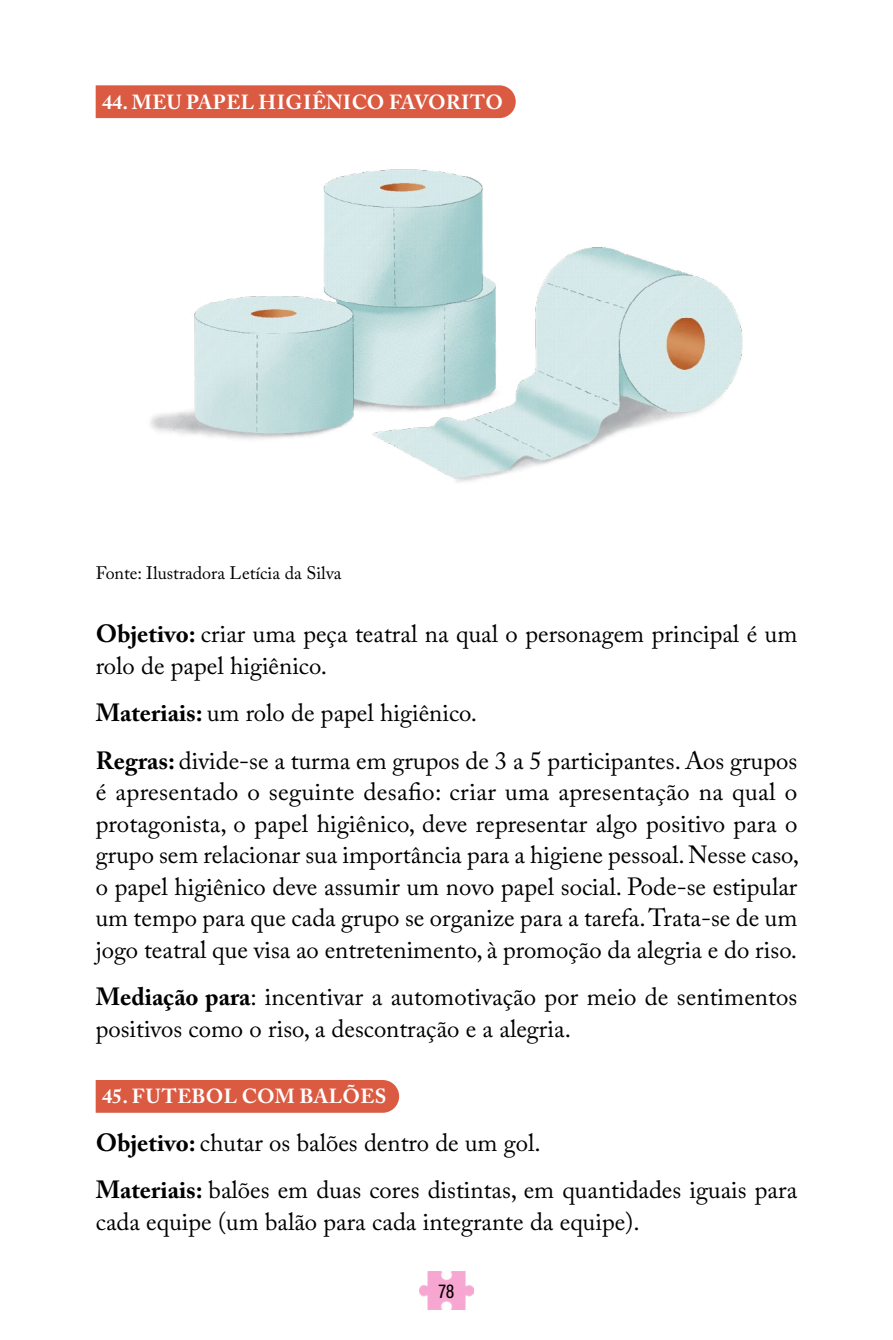
<style>
.page{position:relative;width:893px;height:1340px;background:#fff}
.page>*{position:absolute;margin:0;border:0;box-sizing:border-box;transform-origin:0 0}
.t1{font:24.75px/31.5px "Adobe Caslon Pro";color:#000}
.t2{font:700 20.25px "Adobe Caslon Pro";letter-spacing:.02em;color:#fff}
.t3{font:20.25px "Acumin Variable Concept";color:#000}
.t4{font:18px "Adobe Caslon Pro";color:#000}
.s1{font-weight:700}
</style>
<div class="page">
<img style="left:419px;top:1271px;width:55px;height:38px">
<div style="left:96px;top:85px;width:420px;height:33px;background:#da5b42"></div>
<div style="left:96px;top:1080px;width:303px;height:32px;background:#da5b42"></div>
<img style="left:150px;top:169px;width:593px;height:313px">
<p class="t2" style="left:102px;top:90px;width:402px">44. MEU PAPEL HIGIÊNICO FAVORITO</p>
<p class="t4" style="left:96px;top:562px;width:247px">Fonte: Ilustradora Letícia da Silva</p>
<p class="t1" style="left:96px;top:617px;width:703px"><span class="s1">Objetivo:</span> criar uma peça teatral na qual o personagem principal é um rolo de papel higiênico.</p>
<p class="t1" style="left:96px;top:688px;width:703px;line-height:47.5px"><span class="s1">Materiais:</span> um rolo de papel higiênico.<br><span class="s1">Regras:</span> divide-se a turma em grupos de 3 a 5 participantes. Aos grupos</p>
<p class="t1" style="left:96px;top:775px;width:705px;text-align:justify">é apresentado o seguinte desafio: criar uma apresentação na qual o protagonista, o papel higiênico, deve representar algo positivo para o grupo sem relacionar sua importância para a higiene pessoal. Nesse caso, o papel higiênico deve assumir um novo papel social. Pode-se estipular um tempo para que cada grupo se organize para a tarefa. Trata-se de um jogo teatral que visa ao entretenimento, à promoção da alegria e do riso.</p>
<p class="t1" style="left:96px;top:980px;width:703px"><span class="s1">Mediação para</span>: incentivar a automotivação por meio de sentimentos positivos como o riso, a descontração e a alegria.</p>
<p class="t2" style="left:102px;top:1084px;width:286px">45. FUTEBOL COM BALÕES</p>
<p class="t1" style="left:96px;top:1118px;width:703px;line-height:47.5px"><span class="s1">Objetivo:</span> chutar os balões dentro de um gol.<br><span class="s1">Materiais:</span> balões em duas cores distintas, em quantidades iguais para</p>
<p class="t1" style="left:96px;top:1205px;width:546px">cada equipe (um balão para cada integrante da equipe).</p>
<p class="t3" style="left:439px;top:1277px;width:17px">78</p>
</div>
